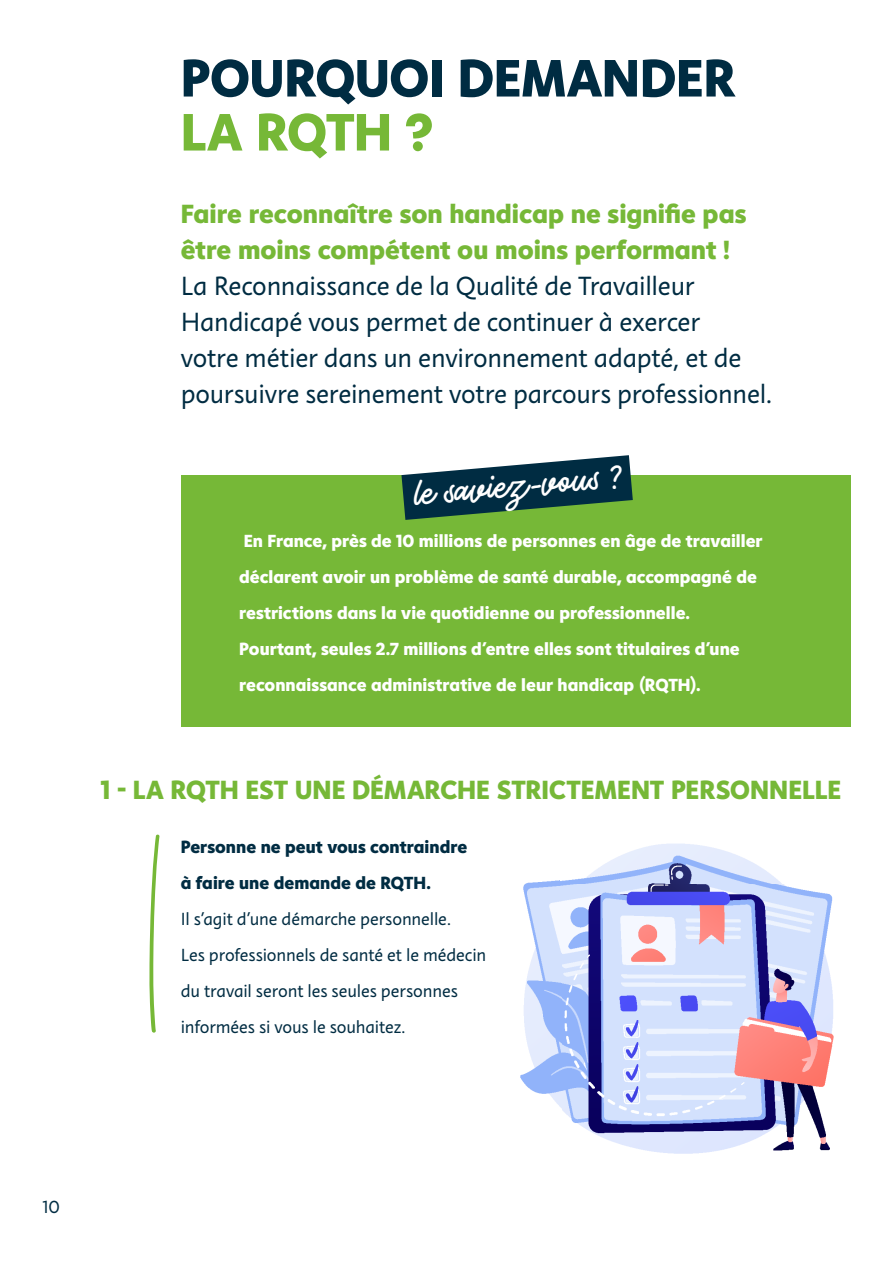
<style>
.page{position:relative;width:893px;height:1263px;background:#fff}
.page>*{position:absolute;margin:0;border:0;box-sizing:border-box;transform-origin:0 0}
.Section_-H1{font:800 54px/54px "Instant 5";letter-spacing:-.005em;color:#002c42}
.Section_-_H2{font:45px "Auto Rich";color:#fff}
.t1{font:27px/36px "Instant 3";letter-spacing:-.01em;color:#002c42}
.Section_-_H2-2{font:800 27px "Instant 5";letter-spacing:-.005em;color:#76b837}
.t2{font:800 18px/36px "Instant 5";color:#fff}
.t3{font:18px/36px "Instant 3";letter-spacing:-.005em;color:#002c42}
.s1{color:#76b837}
.s2{font-family:"Instant 5";font-weight:800;color:#76b837}
.s3{font-family:"Instant 5";font-weight:800}
</style>
<div class="page">
<img style="left:561px;top:883px;width:273px;height:271px">
<img style="left:520px;top:880px;width:41px;height:228px">
<img style="left:560px;top:843px;width:221px;height:40px">
<div style="left:181px;top:475px;width:669px;height:252px;background:#76b837"></div>
<svg style="left:401px;top:455px;width:232px;height:65px"></svg>
<svg style="left:149px;top:835px;width:10px;height:198px"></svg>
<h1 class="Section_-H1" style="left:181px;top:50px;width:557px">POURQUOI DEMANDER<br><span class="s1">LA RQTH ?</span></h1>
<p class="t1" style="left:181px;top:196px;width:593px"><span class="s2">Faire reconnaître son handicap ne signifie pas être moins compétent ou moins performant !<br></span>La Reconnaissance de la Qualité de Travailleur Handicapé vous permet de continuer à exercer<br>votre métier dans un environnement adapté, et de poursuivre sereinement votre parcours professionnel.</p>
<h2 class="Section_-_H2" style="left:411px;top:475px;width:210px;rotate:-5deg">le saviez-vous ?</h2>
<p class="t2" style="left:239px;top:522px;width:525px">En France, près de 10 millions de personnes en âge de travailler déclarent avoir un problème de santé durable, accompagné de restrictions dans la vie quotidienne ou professionnelle.<br>Pourtant, seules 2.7 millions d’entre elles sont titulaires d’une reconnaissance administrative de leur handicap (RQTH).</p>
<h2 class="Section_-_H2-2" style="left:101px;top:770px;width:742px">1 - LA RQTH EST UNE DÉMARCHE STRICTEMENT PERSONNELLE</h2>
<p class="t3" style="left:181px;top:829px;width:307px"><span class="s3">Personne ne peut vous contraindre<br>à faire une demande de RQTH.<br></span>Il s’agit d’une démarche personnelle.<br>Les professionnels de santé et le médecin du travail seront les seules personnes informées si vous le souhaitez.</p>
<p class="t3" style="left:43px;top:1189px;width:19px">10</p>
</div>
